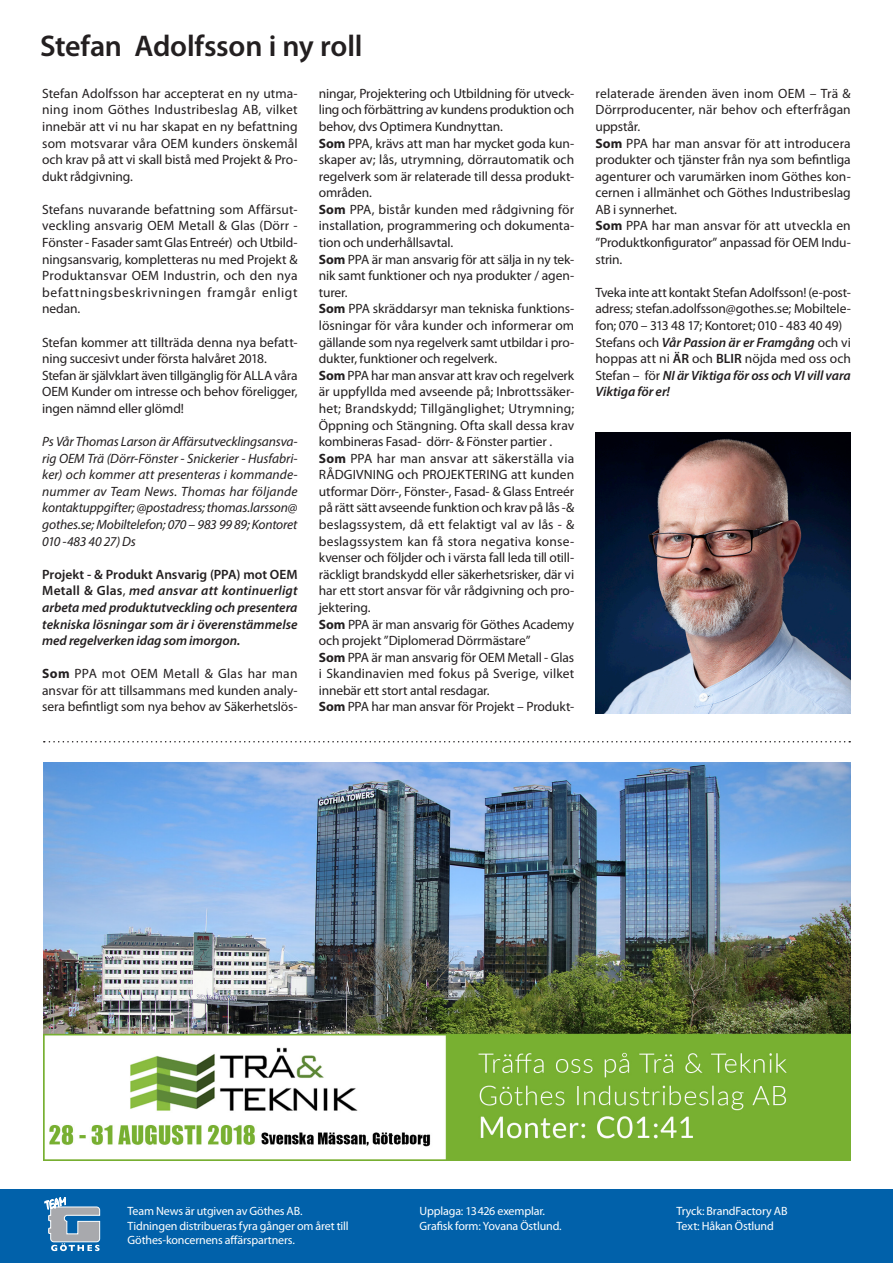
<style>
.page{position:relative;width:893px;height:1263px;background:#fff}
.page>*{position:absolute;margin:0;border:0;box-sizing:border-box;transform-origin:0 0}
.Rubrik_stor{font:600 30px "Myriad Pro";letter-spacing:-.01em;color:#231f20}
.Brödtext{font:13.5px/16.6px "Myriad Pro";letter-spacing:-.01em;color:#231f20;text-align:justify}
.Brödtext-2{font:italic 600 13.5px/16.6px "Myriad Pro";letter-spacing:-.005em;color:#231f20;text-align:justify}
.Brödtext-3{font:italic 13.5px/16.6px "Myriad Pro";letter-spacing:-.015em;color:#231f20;text-align:justify}
.Fakta{font:12px/14.4px "Myriad Pro";letter-spacing:-.015em;color:#fff}
.s1{font-style:normal}
.s2{font-weight:400;font-style:normal}
.s3{font-weight:700}
</style>
<div class="page">
<div style="left:0;top:1189px;width:893px;height:74px;background:#0161aa"></div>
<svg style="left:45px;top:1197px;width:55px;height:54px"></svg>
<img style="left:595px;top:433px;width:256px;height:280px">
<svg style="left:44px;top:741px;width:806px;height:1px"></svg>
<img style="left:44px;top:763px;width:807px;height:398px">
<p class="Rubrik_stor" style="left:40px;top:30px;width:324px">Stefan Adolfsson i ny roll</p>
<p class="Brödtext" style="left:42px;top:85px;width:257px">Stefan Adolfsson har accepterat en ny utma&shy;ning inom Göthes Industribeslag AB, vilket innebär att vi nu har skapat en ny befattning som motsvarar våra OEM kunders önskemål och krav på att vi skall bistå med Projekt &amp; Pro&shy;dukt rådgivning.</p>
<p class="Brödtext" style="left:42px;top:201px;width:257px">Stefans nuvarande befattning som Affärsut&shy;veckling ansvarig OEM Metall &amp; Glas (Dörr - Fönster - Fasader samt Glas Entreér) och Utbild&shy;ningsansvarig, kompletteras nu med Projekt &amp; Produktansvar OEM Industrin, och den nya befattningsbeskrivningen framgår enligt nedan.</p>
<p class="Brödtext" style="left:42px;top:334px;width:257px">Stefan kommer att tillträda denna nya befatt&shy;ning succesivt under första halvåret 2018.</p>
<p class="Brödtext" style="left:42px;top:367px;width:257px">Stefan är självklart även tillgänglig för ALLA våra OEM Kunder om intresse och behov föreligger, ingen nämnd eller glömd!</p>
<p class="Brödtext-3" style="left:42px;top:433px;width:257px">Ps Vår Thomas Larson är Affärsutvecklingsansva&shy;rig OEM Trä (Dörr-Fönster - Snickerier - Husfabri&shy;ker) och kommer att presenteras i kommande&shy;nummer av Team News. Thomas har följande kontaktuppgifter; @postadress; thomas.larsson@ gothes.se; Mobiltelefon; 070 – 983 99 89; Kontoret 010 -483 40 27) Ds</p>
<p class="Brödtext-2" style="left:42px;top:565px;width:257px"><span class="s1">Projekt - &amp; Produkt Ansvarig (PPA) mot OEM Metall &amp; Glas</span><span class="s2">,</span> med ansvar att kontinuerligt arbeta med produktutveckling och presentera tekniska lösningar som är i överenstämmelse med regelverken idag som imorgon.</p>
<p class="Brödtext" style="left:42px;top:666px;width:257px"><span class="s3">Som</span> PPA mot OEM Metall &amp; Glas har man ansvar för att tillsammans med kunden analy&shy;sera befintligt som nya behov av Säkerhetslös-</p>
<p class="Brödtext" style="left:319px;top:85px;width:257px">ningar, Projektering och Utbildning för utveck&shy;ling och förbättring av kundens produktion och behov, dvs Optimera Kundnyttan.</p>
<p class="Brödtext" style="left:319px;top:135px;width:257px"><span class="s3">Som</span> PPA, krävs att man har mycket goda kun&shy;skaper av; lås, utrymning, dörrautomatik och regelverk som är relaterade till dessa produkt&shy;områden.</p>
<p class="Brödtext" style="left:319px;top:201px;width:257px"><span class="s3">Som</span> PPA, bistår kunden med rådgivning för installation, programmering och dokumenta&shy;tion och underhållsavtal.</p>
<p class="Brödtext" style="left:319px;top:251px;width:257px"><span class="s3">Som</span> PPA är man ansvarig för att sälja in ny tek&shy;nik samt funktioner och nya produkter / agen&shy;turer.</p>
<p class="Brödtext" style="left:319px;top:301px;width:257px"><span class="s3">Som</span> PPA skräddarsyr man tekniska funktions&shy;lösningar för våra kunder och informerar om gällande som nya regelverk samt utbildar i pro&shy;dukter, funktioner och regelverk.</p>
<p class="Brödtext" style="left:319px;top:367px;width:257px"><span class="s3">Som</span> PPA har man ansvar att krav och regelverk är uppfyllda med avseende på; Inbrottssäker&shy;het; Brandskydd; Tillgänglighet; Utrymning; Öppning och Stängning. Ofta skall dessa krav kombineras Fasad- dörr- &amp; Fönster partier .</p>
<p class="Brödtext" style="left:319px;top:450px;width:257px"><span class="s3">Som</span> PPA har man ansvar att säkerställa via RÅDGIVNING och PROJEKTERING att kunden utformar Dörr-, Fönster-, Fasad- &amp; Glass Entreér på rätt sätt avseende funktion och krav på lås -&amp; beslagssystem, då ett felaktigt val av lås - &amp; beslagssystem kan få stora negativa konse&shy;kvenser och följder och i värsta fall leda till otill&shy;räckligt brandskydd eller säkerhetsrisker, där vi har ett stort ansvar för vår rådgivning och pro&shy;jektering.</p>
<p class="Brödtext" style="left:319px;top:616px;width:257px"><span class="s3">Som</span> PPA är man ansvarig för Göthes Academy och projekt ”Diplomerad Dörrmästare”</p>
<p class="Brödtext" style="left:319px;top:649px;width:257px"><span class="s3">Som</span> PPA är man ansvarig för OEM Metall - Glas i Skandinavien med fokus på Sverige, vilket innebär ett stort antal resdagar.</p>
<p class="Brödtext" style="left:319px;top:699px;width:257px"><span class="s3">Som</span> PPA har man ansvar för Projekt – Produkt-</p>
<p class="Brödtext" style="left:595px;top:85px;width:257px">relaterade ärenden även inom OEM – Trä &amp; Dörrproducenter, när behov och efterfrågan uppstår.</p>
<p class="Brödtext" style="left:595px;top:135px;width:257px"><span class="s3">Som</span> PPA har man ansvar för att introducera produkter och tjänster från nya som befintliga agenturer och varumärken inom Göthes kon&shy;cernen i allmänhet och Göthes Industribeslag AB i synnerhet.</p>
<p class="Brödtext" style="left:595px;top:218px;width:257px"><span class="s3">Som</span> PPA har man ansvar för att utveckla en ”Produktkonfigurator” anpassad för OEM Indu&shy;strin.</p>
<p class="Brödtext" style="left:595px;top:284px;width:257px">Tveka inte att kontakt Stefan Adolfsson! (e-post&shy;adress; stefan.adolfsson@gothes.se; Mobiltele&shy;fon; 070 – 313 48 17; Kontoret; 010 - 483 40 49)</p>
<p class="Brödtext-2" style="left:595px;top:333px;width:257px"><span class="s2">Stefans och</span> Vår Passion är er Framgång <span class="s2">och vi hoppas att ni</span> <span class="s1">ÄR</span> <span class="s2">och</span> <span class="s1">BLIR</span> <span class="s2">nöjda med oss och Stefan – för</span> NI är Viktiga för oss och VI vill vara Viktiga för er!</p>
<p class="Fakta" style="left:128px;top:1204px;width:177px">Team News är utgiven av Göthes AB.</p>
<p class="Fakta" style="left:128px;top:1219px;width:223px">Tidningen distribueras fyra gånger om året till<br>Göthes-koncernens affärspartners.</p>
<p class="Fakta" style="left:420px;top:1204px;width:127px">Upplaga: 13426 exemplar.</p>
<p class="Fakta" style="left:420px;top:1219px;width:144px">Grafisk form: Yovana Östlund.</p>
<p class="Fakta" style="left:676px;top:1204px;width:113px">Tryck: BrandFactory AB</p>
<p class="Fakta" style="left:676px;top:1219px;width:99px">Text: Håkan Östlund</p>
</div>
